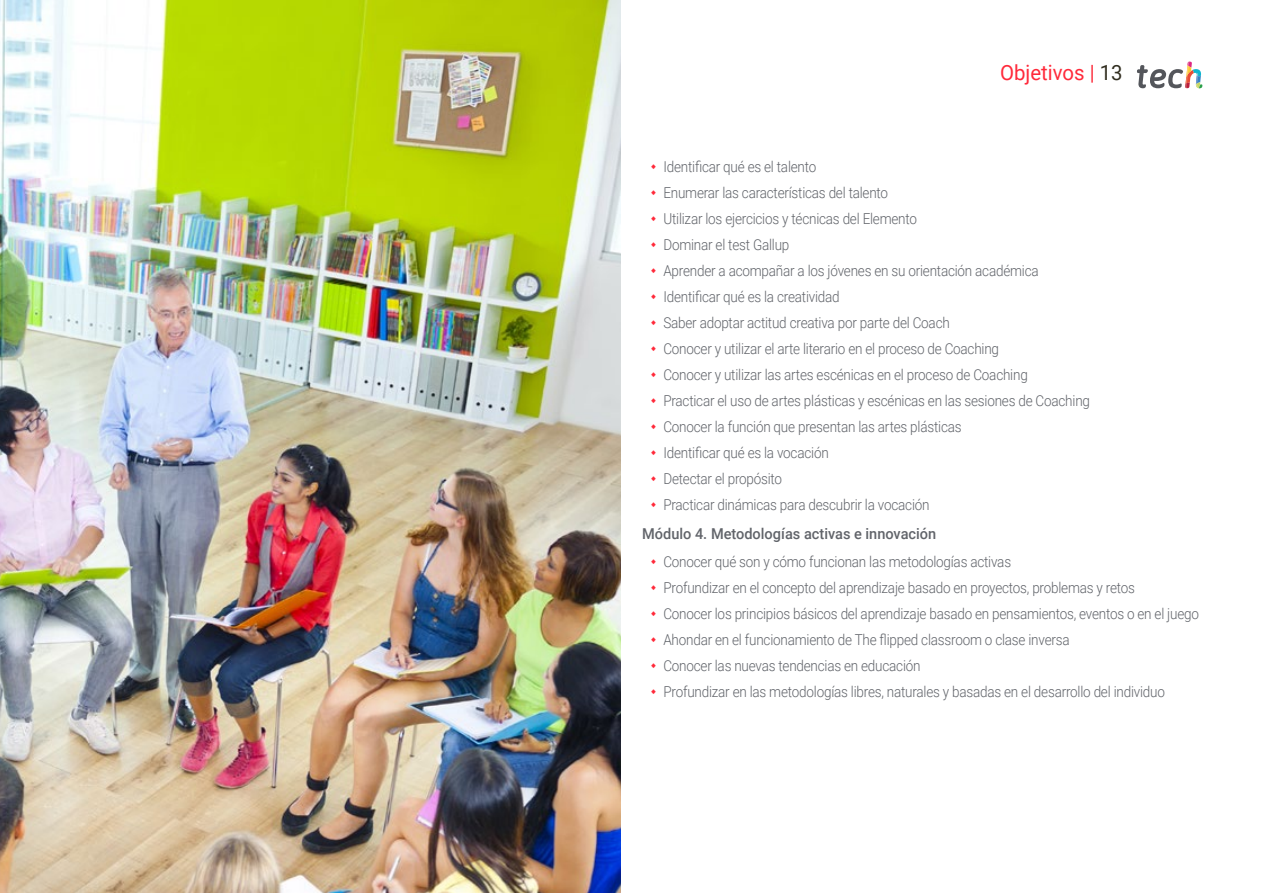
<style>
.page{position:relative;width:1263px;height:893px;background:#fff}
.page>*{position:absolute;margin:0;border:0;box-sizing:border-box;transform-origin:0 0}
.t1{font:21px "Roboto";color:#ff293a}
.t2{font:300 15px/26px "Roboto";letter-spacing:-.015em;color:#61646a;scale:.9 1}
.t3{font:500 15px "Roboto";color:#61646a}
.s1{color:#fc2a3b}
.s2{color:#312e20}
</style>
<div class="page">
<svg style="left:1137px;top:62px;width:65px;height:27px"></svg>
<img style="left:0;top:0;width:621px;height:893px">
<h1 class="t1" style="left:1000px;top:57px;width:124px">Objetivos <span class="s1">|</span> <span class="s2">13</span></h1>
<p class="t2" style="left:663px;top:153px;width:476px">Identificar qué es el talento<br>Enumerar las características del talento<br>Utilizar los ejercicios y técnicas del Elemento<br>Dominar el test Gallup<br>Aprender a acompañar a los jóvenes en su orientación académica Identificar qué es la creatividad<br>Saber adoptar actitud creativa por parte del Coach<br>Conocer y utilizar el arte literario en el proceso de Coaching<br>Conocer y utilizar las artes escénicas en el proceso de Coaching<br>Practicar el uso de artes plásticas y escénicas en las sesiones de Coaching Conocer la función que presentan las artes plásticas<br>Identificar qué es la vocación<br>Detectar el propósito<br>Practicar dinámicas para descubrir la vocación</p>
<p class="t3" style="left:642px;top:523px;width:296px">Módulo 4. Metodologías activas e innovación</p>
<p class="t2" style="left:663px;top:548px;width:597px">Conocer qué son y cómo funcionan las metodologías activas<br>Profundizar en el concepto del aprendizaje basado en proyectos, problemas y retos<br>Conocer los principios básicos del aprendizaje basado en pensamientos, eventos o en el juego Ahondar en el funcionamiento de The flipped classroom o clase inversa<br>Conocer las nuevas tendencias en educación<br>Profundizar en las metodologías libres, naturales y basadas en el desarrollo del individuo</p>
</div>
